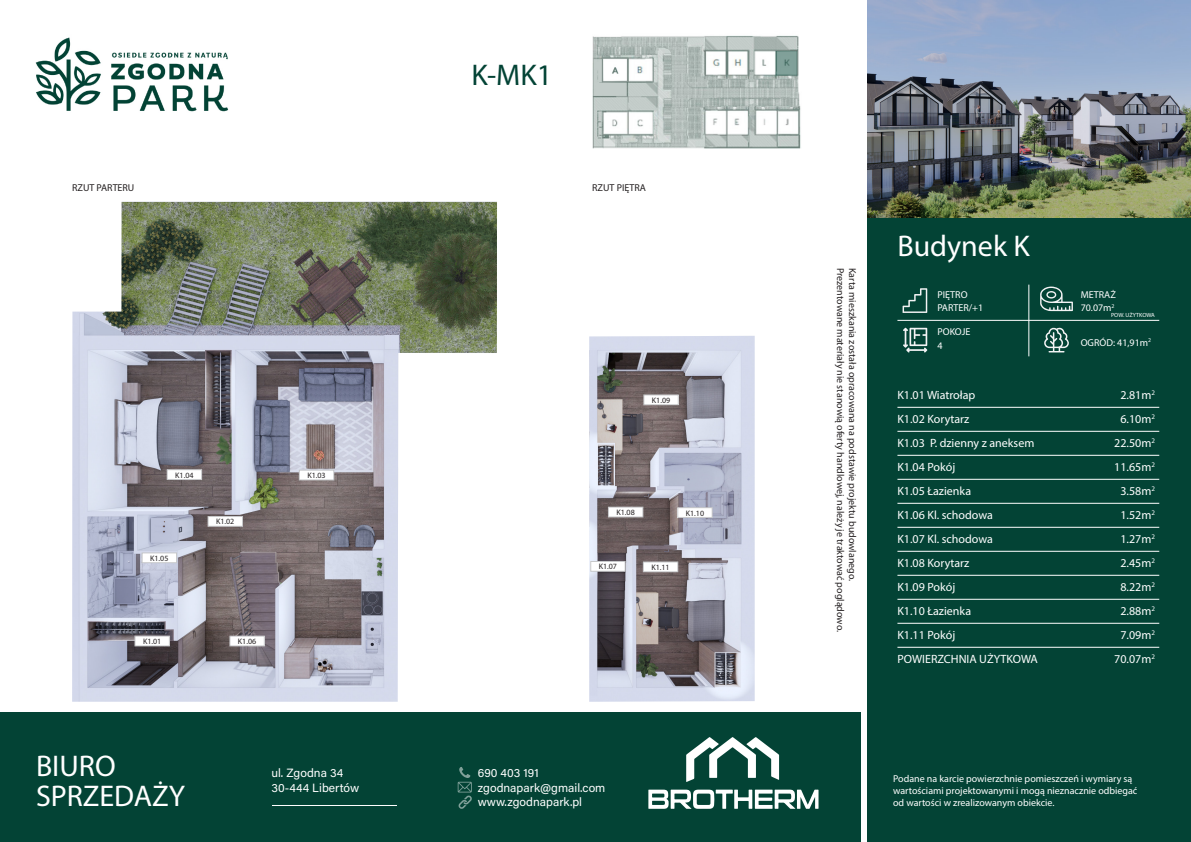
<style>
.page{position:relative;width:1191px;height:842px;background:#fff}
.page>*{position:absolute;margin:0;border:0;box-sizing:border-box;transform-origin:0 0}
.t1{font:30px/30px "Myriad Pro";color:#fff}
.t2{font:30px "Myriad Pro";color:#034335}
.t3{font:12px/14.4px "Myriad Pro";color:#fff}
.t4{font:12px/14.4px "Acumin Variable Concept";color:#fff}
.t5{font:10px/12px "Myriad Pro";color:#fff}
.t6{font:10px "Myriad Pro";color:#231f20}
.t7{font:8px "Myriad Pro";color:#231f20}
.t8{font:6px "Myriad Pro";color:#fff}
</style>
<div class="page">
<div style="left:867px;top:0;width:324px;height:842px;background:#034335"></div>
<img style="left:867px;top:0;width:324px;height:217px">
<img style="left:35px;top:37px;width:194px;height:75px">
<hr style="left:897px;top:320px;width:262px;height:1px;background:#fff">
<hr style="left:1028px;top:285px;width:1px;height:71px;background:#fff">
<svg style="left:1044px;top:327px;width:25px;height:25px"></svg>
<svg style="left:903px;top:328px;width:24px;height:24px"></svg>
<svg style="left:1040px;top:286px;width:33px;height:25px"></svg>
<svg style="left:902px;top:288px;width:25px;height:25px"></svg>
<div style="left:0;top:712px;width:860px;height:130px;background:#034335"></div>
<svg style="left:686px;top:737px;width:93px;height:45px"></svg>
<svg style="left:648px;top:789px;width:170px;height:20px"></svg>
<svg style="left:458px;top:767px;width:14px;height:42px"></svg>
<hr style="left:272px;top:805px;width:125px;height:1px;background:#fff">
<img style="left:592px;top:35px;width:209px;height:114px">
<svg style="left:775px;top:51px;width:22px;height:25px"></svg>
<hr style="left:897px;top:407px;width:262px;height:1px;background:#fff">
<hr style="left:897px;top:431px;width:262px;height:1px;background:#fff">
<hr style="left:897px;top:455px;width:262px;height:1px;background:#fff">
<hr style="left:897px;top:479px;width:262px;height:1px;background:#fff">
<hr style="left:897px;top:503px;width:262px;height:1px;background:#fff">
<hr style="left:897px;top:527px;width:262px;height:1px;background:#fff">
<hr style="left:897px;top:551px;width:262px;height:1px;background:#fff">
<hr style="left:897px;top:575px;width:262px;height:1px;background:#fff">
<hr style="left:897px;top:599px;width:262px;height:1px;background:#fff">
<hr style="left:897px;top:623px;width:262px;height:1px;background:#fff">
<hr style="left:897px;top:647px;width:262px;height:1px;background:#fff">
<img style="left:589px;top:336px;width:165px;height:366px">
<div style="left:608px;top:507px;width:35px;height:10px;background:#fff"></div>
<div style="left:608px;top:507px;width:35px;height:10px;border:1px solid #c7c8ca"></div>
<img style="left:72px;top:202px;width:425px;height:500px">
<div style="left:299px;top:470px;width:35px;height:10px;background:#fff"></div>
<div style="left:299px;top:470px;width:35px;height:10px;border:1px solid #c7c8ca"></div>
<div style="left:230px;top:636px;width:34px;height:10px;background:#fff"></div>
<div style="left:229px;top:636px;width:36px;height:10px;border:1px solid #c7c8ca"></div>
<div style="left:135px;top:636px;width:34px;height:10px;background:#fff"></div>
<div style="left:134px;top:636px;width:36px;height:10px;border:1px solid #c7c8ca"></div>
<div style="left:142px;top:553px;width:34px;height:10px;background:#fff"></div>
<div style="left:142px;top:552px;width:35px;height:11px;border:1px solid #c7c8ca"></div>
<div style="left:167px;top:470px;width:35px;height:9px;background:#fff"></div>
<div style="left:167px;top:469px;width:35px;height:11px;border:1px solid #c7c8ca"></div>
<div style="left:208px;top:516px;width:34px;height:10px;background:#fff"></div>
<div style="left:207px;top:516px;width:36px;height:11px;border:1px solid #c7c8ca"></div>
<div style="left:591px;top:561px;width:34px;height:10px;background:#fff"></div>
<div style="left:590px;top:561px;width:35px;height:11px;border:1px solid #c7c8ca"></div>
<div style="left:644px;top:395px;width:34px;height:10px;background:#fff"></div>
<div style="left:643px;top:394px;width:36px;height:11px;border:1px solid #c7c8ca"></div>
<div style="left:643px;top:562px;width:35px;height:10px;background:#fff"></div>
<div style="left:643px;top:561px;width:35px;height:11px;border:1px solid #c7c8ca"></div>
<div style="left:678px;top:508px;width:34px;height:9px;background:#fff"></div>
<div style="left:677px;top:507px;width:35px;height:11px;border:1px solid #c7c8ca"></div>
<p class="t6" style="left:72px;top:182px;width:64px">RZUT PARTERU</p>
<p class="t2" style="left:471px;top:56px;width:82px">K-MK1</p>
<p class="t6" style="left:592px;top:182px;width:55px">RZUT PIĘTRA</p>
<p class="t7" style="left:175px;top:470px;width:20px">K1.04</p>
<p class="t7" style="left:150px;top:553px;width:20px">K1.05</p>
<p class="t7" style="left:216px;top:517px;width:20px">K1.02</p>
<p class="t7" style="left:143px;top:636px;width:20px">K1.01</p>
<p class="t7" style="left:238px;top:636px;width:20px">K1.06</p>
<p class="t7" style="left:307px;top:470px;width:20px">K1.03</p>
<p class="t7" style="left:652px;top:395px;width:20px">K1.09</p>
<p class="t7" style="left:616px;top:507px;width:20px">K1.08</p>
<p class="t7" style="left:686px;top:508px;width:20px">K1.10</p>
<p class="t7" style="left:599px;top:562px;width:20px">K1.07</p>
<p class="t7" style="left:651px;top:562px;width:20px">K1.11</p>
<h1 class="t1" style="left:36px;top:750px;width:150px">BIURO<br>SPRZEDAŻY</h1>
<p class="t3" style="left:286px;top:766px;width:102px">Świętego Jacka 86 B<br>364 Kraków</p>
<p class="t4" style="left:271px;top:765px;width:89px">ul. Zgodna 34<br>30-444 Libertów</p>
<p class="t4" style="left:478px;top:765px;width:129px">690 403 191 zgodnapark@gmail.com www.zgodnapark.pl</p>
<p class="t3" style="left:499px;top:766px;width:41px">104 129</p>
<p class="t3" style="left:478px;top:780px;width:102px">joanna@brother .p</p>
<p class="t3" style="left:509px;top:794px;width:33px">zgodn</p>
<p class="t6" style="left:846px;top:268px;width:366px;rotate:90deg">Prezentowane materiały nie stanowią oferty handlowej, należy je traktować poglądowo.</p>
<p class="t6" style="left:858px;top:268px;width:315px;rotate:90deg">Karta mieszkania została opracowana na podstawie projektu budowlanego.</p>
<p class="t1" style="left:897px;top:231px;width:134px">Budynek K</p>
<p class="t5" style="left:937px;top:288px;width:32px">PIĘTRO</p>
<p class="t5" style="left:937px;top:326px;width:34px">POKOJE</p>
<p class="t5" style="left:937px;top:302px;width:47px">PARTER/+1</p>
<p class="t5" style="left:937px;top:339px;width:7px">4</p>
<p class="t5" style="left:1080px;top:288px;width:37px">METRAŻ</p>
<p class="t8" style="left:1111px;top:311px;width:45px">POW. UŻYTKOWA</p>
<p class="t5" style="left:1080px;top:302px;width:35px">70.07m<sup>2</sup></p>
<p class="t5" style="left:1080px;top:336px;width:72px">OGRÓD: 41,91m<sup>2</sup></p>
<p class="t3" style="left:897px;top:387px;width:79px">K1.01 Wiatrołap</p>
<p class="t3" style="left:1120px;top:387px;width:36px">2.81m<sup>2</sup></p>
<p class="t3" style="left:897px;top:411px;width:73px">K1.02 Korytarz</p>
<p class="t3" style="left:1120px;top:411px;width:36px">6.10m<sup>2</sup></p>
<p class="t3" style="left:897px;top:435px;width:138px">K1.03 P. dzienny z aneksem</p>
<p class="t3" style="left:1114px;top:435px;width:42px">22.50m<sup>2</sup></p>
<p class="t3" style="left:897px;top:459px;width:59px">K1.04 Pokój</p>
<p class="t3" style="left:1114px;top:459px;width:42px">11.65m<sup>2</sup></p>
<p class="t3" style="left:897px;top:483px;width:75px">K1.05 Łazienka</p>
<p class="t3" style="left:1120px;top:483px;width:36px">3.58m<sup>2</sup></p>
<p class="t3" style="left:897px;top:507px;width:97px">K1.06 Kl. schodowa</p>
<p class="t3" style="left:1120px;top:507px;width:36px">1.52m<sup>2</sup></p>
<p class="t3" style="left:897px;top:531px;width:97px">K1.07 Kl. schodowa</p>
<p class="t3" style="left:1120px;top:531px;width:36px">1.27m<sup>2</sup></p>
<p class="t3" style="left:897px;top:555px;width:73px">K1.08 Korytarz</p>
<p class="t3" style="left:1120px;top:555px;width:36px">2.45m<sup>2</sup></p>
<p class="t3" style="left:897px;top:579px;width:59px">K1.09 Pokój</p>
<p class="t3" style="left:1120px;top:579px;width:36px">8.22m<sup>2</sup></p>
<p class="t3" style="left:897px;top:603px;width:75px">K1.10 Łazienka</p>
<p class="t3" style="left:1120px;top:603px;width:36px">2.88m<sup>2</sup></p>
<p class="t3" style="left:897px;top:627px;width:59px">K1.11 Pokój</p>
<p class="t3" style="left:1120px;top:627px;width:36px">7.09m<sup>2</sup></p>
<p class="t3" style="left:897px;top:651px;width:142px">POWIERZCHNIA UŻYTKOWA</p>
<p class="t3" style="left:1114px;top:651px;width:42px">70.07m<sup>2</sup></p>
<p class="t5" style="left:893px;top:772px;width:246px">Podane na karcie powierzchnie pomieszczeń i wymiary są wartościami projektowanymi i mogą nieznacznie odbiegać od wartości w zrealizowanym obiekcie.</p>
</div>
